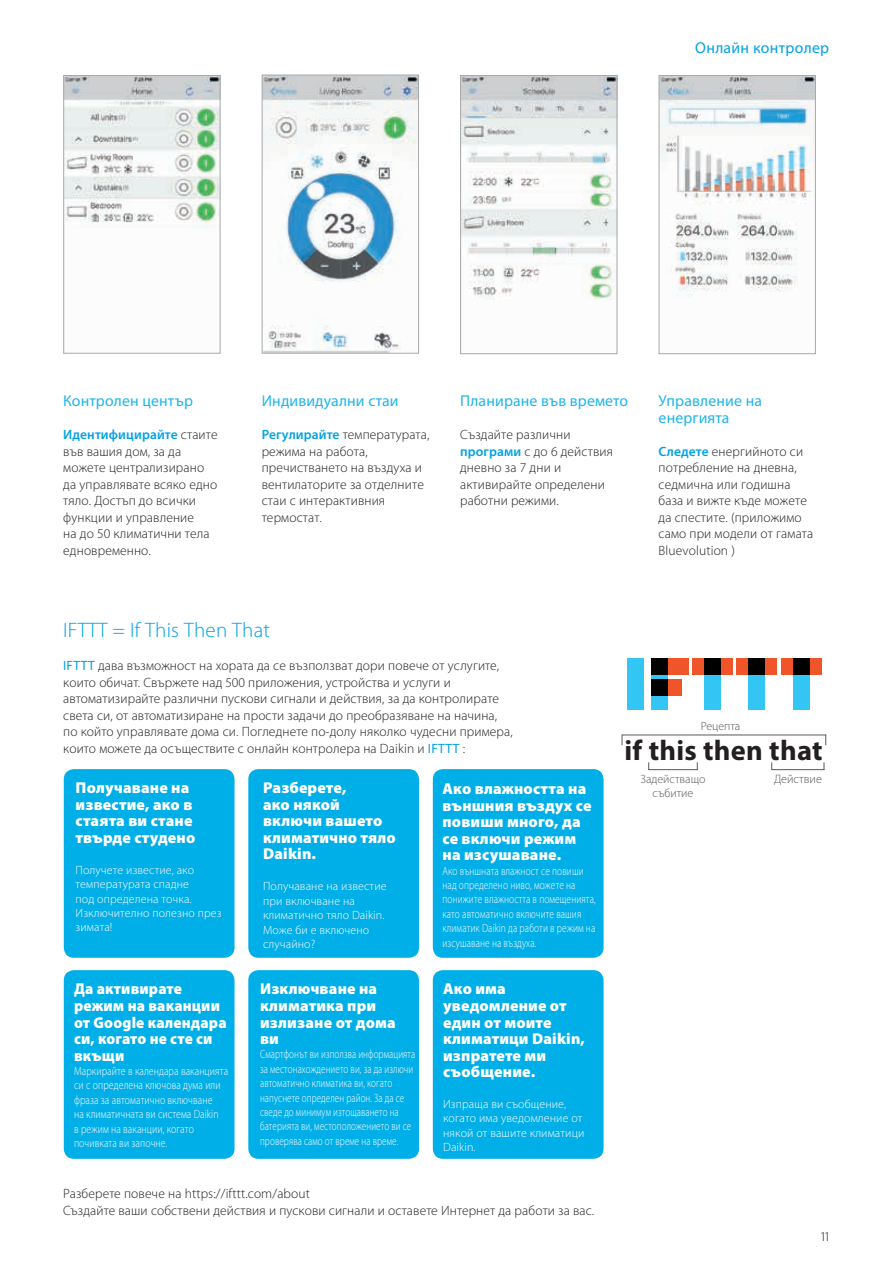
<style>
.page{position:relative;width:893px;height:1263px;background:#fff}
.page>*{position:absolute;margin:0;border:0;box-sizing:border-box;transform-origin:0 0}
.t1{font:700 28.5px "Myriad Pro";letter-spacing:.01em;color:#231f20}
.t2{font:300 21px "Myriad Pro";letter-spacing:.01em;color:#00a1e3}
.t3{font:900 15.75px/16.5px "Myriad Pro";letter-spacing:.01em;color:#fff}
.t4{font:15.75px/16.5px "Myriad Pro";letter-spacing:.01em;color:#1fb5ea}
.t5{font:900 15.75px/16.5px "Myriad Pro";letter-spacing:.01em;color:#fff;scale:.96 1}
.t6{font:15.75px "Myriad Pro";letter-spacing:.02em;color:#00a1e3}
.t7{font:300 13.5px/16.5px "Myriad Pro";letter-spacing:.01em;color:#231f20}
.t8{font:300 12.3px "Myriad Pro";color:#57585a}
.t9{font:300 12px/14.4px "Myriad Pro";letter-spacing:.01em;color:#fff}
.t10{font:300 12px/14.4px "Myriad Pro";letter-spacing:.01em;color:#fff;scale:.76 1}
.t11{font:300 12px/14.4px "Myriad Pro";letter-spacing:.01em;color:#fff;scale:.79 1}
.t12{font:300 12px/14.4px "Myriad Pro";letter-spacing:.01em;color:#fff;scale:.82 1}
.t13{font:300 12px/14.4px "Myriad Pro";color:#57585a;text-align:center}
.s1{font-weight:600;color:#00a1e3}
.s2{font-weight:400;color:#00a1e3}
</style>
<div class="page">
<img style="left:65px;top:77px;width:154px;height:154px">
<div style="left:63px;top:75px;width:158px;height:279px;border:1px solid #a8a9ad"></div>
<img style="left:264px;top:77px;width:153px;height:275px">
<div style="left:262px;top:75px;width:157px;height:279px;border:1px solid #a8a9ad"></div>
<img style="left:462px;top:77px;width:153px;height:223px">
<div style="left:460px;top:75px;width:157px;height:279px;border:1px solid #a8a9ad"></div>
<img style="left:661px;top:77px;width:153px;height:220px">
<div style="left:659px;top:75px;width:157px;height:279px;border:1px solid #a8a9ad"></div>
<div style="left:651px;top:658px;width:16px;height:52px;background:#33c5f3"></div>
<div style="left:628px;top:658px;width:16px;height:52px;background:#33c5f3"></div>
<div style="left:704px;top:658px;width:17px;height:52px;background:#33c5f3"></div>
<div style="left:748px;top:658px;width:17px;height:52px;background:#33c5f3"></div>
<div style="left:793px;top:658px;width:16px;height:52px;background:#33c5f3"></div>
<div style="left:667px;top:658px;width:21px;height:17px;background:#f05429"></div>
<div style="left:667px;top:679px;width:14px;height:17px;background:#f05429"></div>
<div style="left:693px;top:658px;width:12px;height:17px;background:#f05429"></div>
<div style="left:721px;top:658px;width:12px;height:17px;background:#f05429"></div>
<div style="left:737px;top:658px;width:12px;height:17px;background:#f05429"></div>
<div style="left:765px;top:658px;width:12px;height:17px;background:#f05429"></div>
<div style="left:781px;top:658px;width:12px;height:17px;background:#f05429"></div>
<div style="left:809px;top:658px;width:12px;height:17px;background:#f05429"></div>
<div style="left:704px;top:658px;width:17px;height:17px;background:#000001"></div>
<div style="left:748px;top:658px;width:17px;height:17px;background:#000001"></div>
<div style="left:793px;top:658px;width:16px;height:17px;background:#000001"></div>
<div style="left:651px;top:658px;width:16px;height:17px;background:#000001"></div>
<div style="left:651px;top:679px;width:16px;height:17px;background:#000001"></div>
<div style="left:433px;top:769px;width:171px;height:189px;background:#00aee8;border-radius:10px"></div>
<div style="left:433px;top:970px;width:171px;height:189px;background:#00aee8;border-radius:10px"></div>
<div style="left:248px;top:769px;width:171px;height:189px;background:#00aee8;border-radius:10px"></div>
<div style="left:248px;top:970px;width:171px;height:189px;background:#00aee8;border-radius:10px"></div>
<div style="left:64px;top:769px;width:171px;height:189px;background:#00aee8;border-radius:10px"></div>
<div style="left:64px;top:970px;width:171px;height:189px;background:#00aee8;border-radius:10px"></div>
<hr style="left:622px;top:735px;width:204px;height:1px;background:#57585a">
<hr style="left:648px;top:769px;width:50px;height:1px;background:#57585a">
<hr style="left:771px;top:769px;width:53px;height:1px;background:#57585a">
<p class="t6" style="left:695px;top:38px;width:135px">Онлайн контролер</p>
<p class="t4" style="left:63px;top:392px;width:131px">Контролен център</p>
<p class="t7" style="left:63px;top:427px;width:156px"><span class="s1">Идентифицирайте</span> стаите във вашия дом, за да можете централизирано да управлявате всяко едно тяло. Достъп до всички функции и управление<br>на до 50 климатични тела едновременно.</p>
<p class="t4" style="left:262px;top:392px;width:138px">Индивидуални стаи</p>
<p class="t7" style="left:262px;top:427px;width:169px"><span class="s1">Регулирайте</span> температурата, режима на работа, пречистването на въздуха и вентилаторите за отделните стаи с интерактивния термостат.</p>
<p class="t4" style="left:460px;top:392px;width:170px">Планиране във времето</p>
<p class="t7" style="left:460px;top:427px;width:154px">Създайте различни <span class="s1">програми</span> с до 6 действия дневно за 7 дни и активирайте определени работни режими.</p>
<p class="t4" style="left:659px;top:392px;width:105px">Управление на енергията</p>
<p class="t7" style="left:659px;top:443px;width:156px"><span class="s1">Следете</span> енергийното си потребление на дневна, седмична или годишна база и вижте къде можете да спестите. (приложимо само при модели от гамата<br>Bluevolution )</p>
<h2 class="t2" style="left:63px;top:618px;width:208px">IFTTT = If This Then That</h2>
<p class="t7" style="left:63px;top:658px;width:451px"><span class="s2">IFTTT</span> дава възможност на хората да се възползват дори повече от услугите, които обичат. Свържете над 500 приложения, устройства и услуги и автоматизирайте различни пускови сигнали и действия, за да контролирате света си, от автоматизиране на прости задачи до преобразяване на начина, по който управлявате дома си. Погледнете по-долу няколко чудесни примера, които можете да осъществите с онлайн контролера на Daikin и <span class="s2">IFTTT</span> :</p>
<p class="t3" style="left:76px;top:780px;width:121px">Получаване на известие, ако в стаята ви стане твърде студено</p>
<p class="t9" style="left:76px;top:863px;width:147px">Получете известие, ако температурата спадне<br>под определена точка.<br>Изключително полезно през зимата!</p>
<p class="t5" style="left:74px;top:981px;width:160px">Да активирате режим на ваканции от Google календара си, когато не сте си вкъщи</p>
<p class="t12" style="left:74px;top:1064px;width:189px">Маркирайте в календара ваканцията си с определена ключова дума или фраза за автоматично включване<br>на климатичната ви система Daikin<br>в режим на ваканции, когато почивката ви започне.</p>
<p class="t3" style="left:263px;top:780px;width:134px">Разберете,<br>ако някой включи вашето климатично тяло<br>Daikin.</p>
<p class="t9" style="left:263px;top:879px;width:125px">Получаване на известие при включване на климатично тяло Daikin.<br>Може би е включено случайно?</p>
<p class="t3" style="left:260px;top:981px;width:137px">Изключване на климатика при излизане от дома ви</p>
<p class="t10" style="left:260px;top:1047px;width:206px">Смартфонът ви използва информацията за местонахождението ви, за да излючи автоматично климатика ви, когато напуснете определен район. За да се сведе до минимум изтощаването на батерията ви, местоположението ви се проверява само от време на време.</p>
<p class="t3" style="left:442px;top:781px;width:150px">Ако влажността на външния въздух се повиши много, да се включи режим на изсушаване.</p>
<p class="t11" style="left:442px;top:864px;width:195px">Ако външната влажност се повиши над определено ниво, можете на понижите влажността в помещенията, като автоматично включите вашия климатик Daikin да работи в режим на изсушаване на въздуха.</p>
<p class="t3" style="left:443px;top:981px;width:143px">Ако има уведомление от един от моите климатици Daikin, изпратете ми съобщение.</p>
<p class="t9" style="left:443px;top:1097px;width:143px">Изпраща ви съобщение, когато има уведомление от някой от вашите климатици<br>Daikin.</p>
<p class="t7" style="left:63px;top:1185px;width:532px">Разберете повече на https://ifttt.com/about<br>Създайте ваши собствени действия и пускови сигнали и оставете Интернет да работи за вас.</p>
<p class="t13" style="left:701px;top:719px;width:41px">Рецепта</p>
<h1 class="t1" style="left:624px;top:731px;width:200px">if this then that</h1>
<p class="t13" style="left:641px;top:772px;width:66px">Задействащо събитие</p>
<p class="t8" style="left:774px;top:772px;width:49px">Действие</p>
<p class="t7" style="left:821px;top:1229px;width:10px">11</p>
</div>
